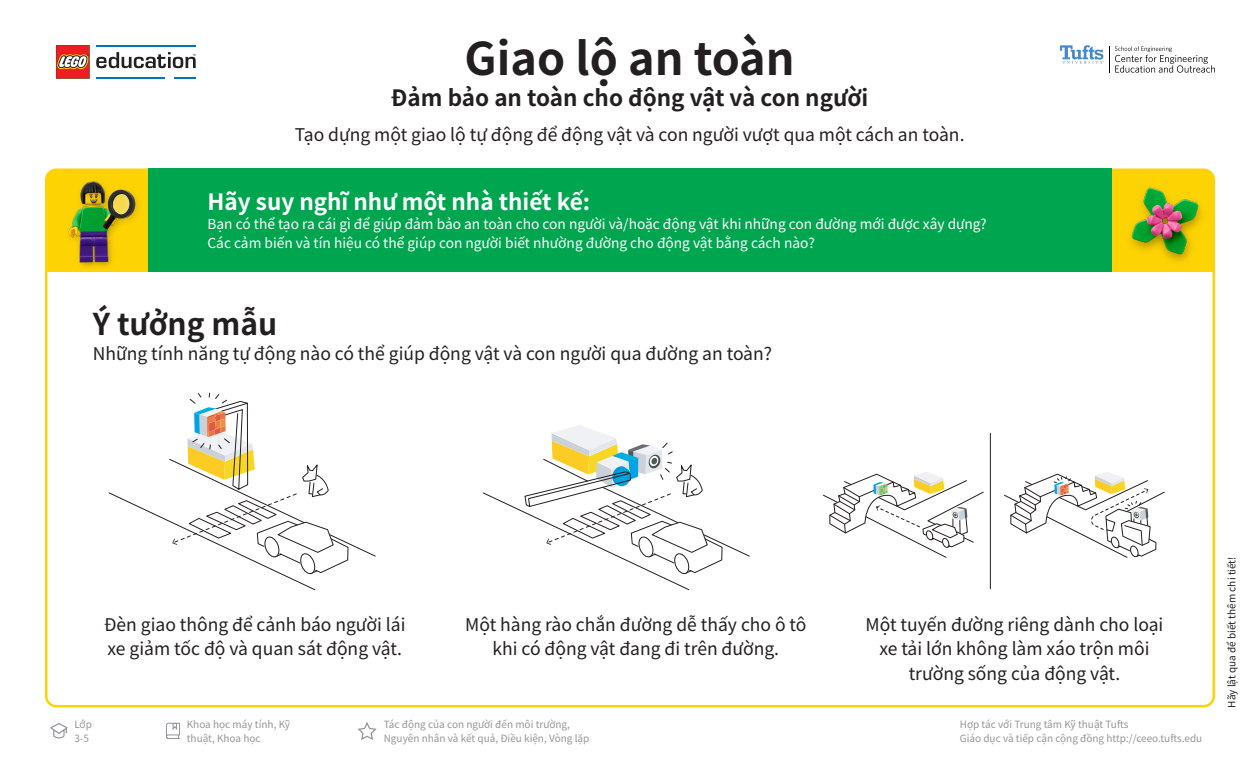
<style>
.page{position:relative;width:1260px;height:765px;background:#fff}
.page>*{position:absolute;margin:0;border:0;box-sizing:border-box;transform-origin:0 0}
.Headline{font:700 45px "Noto Sans CJ Kjp";color:#231f20}
._3_TITLES{font:700 30px "Noto Sans CJ Kjp";color:#231f20}
.Subheader_1{font:700 22.5px "Noto Sans CJ Kjp";color:#231f20}
.Header_1_-_White{font:700 22.5px "Noto Sans CJ Kjp";color:#fff}
.body_black_copy_2{font:17.5px/24.5px "Noto Sans CJ Kjp";color:#231f20;text-align:center}
.Body_1{font:17.5px "Noto Sans CJ Kjp";color:#231f20}
.body_White_copy{font:13.75px "Noto Sans CJ Kjp";color:#fff}
.Body_Copy_2_black_le{font:10px/13.8px "Noto Sans CJ Kjp";color:#939598}
.Body_Cop_2_black_rig{font:10px "Noto Sans CJ Kjp";color:#231f20}
</style>
<div class="page">
<hr style="left:96px;top:45px;width:100px;height:1px;background:#0075bf">
<hr style="left:96px;top:77px;width:69px;height:2px;background:#0075bf">
<hr style="left:174px;top:77px;width:22px;height:2px;background:#0075bf">
<svg style="left:96px;top:52px;width:100px;height:16px"></svg>
<svg style="left:56px;top:45px;width:34px;height:34px"></svg>
<svg style="left:45px;top:168px;width:103px;height:104px"></svg>
<svg style="left:1060px;top:45px;width:43px;height:19px"></svg>
<svg style="left:1109px;top:46px;width:106px;height:27px"></svg>
<svg style="left:50px;top:723px;width:18px;height:15px"></svg>
<svg style="left:166px;top:722px;width:14px;height:17px"></svg>
<svg style="left:358px;top:722px;width:19px;height:18px"></svg>
<img style="left:1112px;top:168px;width:103px;height:104px">
<img style="left:48px;top:172px;width:97px;height:100px">
<div style="left:148px;top:168px;width:964px;height:104px;background:#00a54f"></div>
<hr style="left:990px;top:433px;width:1px;height:156px;background:#231f20">
<svg style="left:823px;top:472px;width:161px;height:86px"></svg>
<svg style="left:1004px;top:472px;width:161px;height:86px"></svg>
<svg style="left:482px;top:425px;width:268px;height:166px"></svg>
<svg style="left:108px;top:392px;width:268px;height:199px"></svg>
<p class="Headline" style="left:465px;top:34px;width:332px">Giao lộ an toàn</p>
<p class="Subheader_1" style="left:391px;top:85px;width:479px">Đảm bảo an toàn cho động vật và con người</p>
<p class="Body_1" style="left:295px;top:124px;width:671px">Tạo dựng một giao lộ tự động để động vật và con người vượt qua một cách an toàn.</p>
<p class="Header_1_-_White" style="left:208px;top:189px;width:384px">Hãy suy nghĩ như một nhà thiết kế:</p>
<p class="body_White_copy" style="left:208px;top:216px;width:781px">Bạn có thể tạo ra cái gì để giúp đảm bảo an toàn cho con người và/hoặc động vật khi những con đường mới được xây dựng?</p>
<p class="body_White_copy" style="left:208px;top:236px;width:609px">Các cảm biến và tín hiệu có thể giúp con người biết nhường đường cho động vật bằng cách nào?</p>
<p class="_3_TITLES" style="left:93px;top:307px;width:186px">Ý tưởng mẫu</p>
<p class="body_black_copy_2" style="left:93px;top:341px;width:681px">Những tính năng tự động nào có thể giúp động vật và con người qua đường an toàn?</p>
<p class="body_black_copy_2" style="left:104px;top:612px;width:303px;text-align:left">Đèn giao thông để cảnh báo người lái xe giảm tốc độ và quan sát động vật.</p>
<p class="body_black_copy_2" style="left:465px;top:612px;width:343px">Một hàng rào chắn đường dễ thấy cho ô tô khi có động vật đang đi trên đường.</p>
<p class="body_black_copy_2" style="left:866px;top:612px;width:299px">Một tuyến đường riêng dành cho loại xe tải lớn không làm xáo trộn môi trường sống của động vật.</p>
<p class="Body_Copy_2_black_le" style="left:74px;top:718px;width:19px">Lớp</p>
<p class="Body_Copy_2_black_le" style="left:74px;top:731px;width:16px">3-5</p>
<p class="Body_Copy_2_black_le" style="left:187px;top:718px;width:105px">Khoa học máy tính, Kỹ thuật, Khoa học</p>
<p class="Body_Copy_2_black_le" style="left:384px;top:718px;width:188px">Tác động của con người đến môi trường,</p>
<p class="Body_Copy_2_black_le" style="left:384px;top:731px;width:207px">Nguyên nhân và kết quả, Điều kiện, Vòng lặp</p>
<p class="Body_Copy_2_black_le" style="left:960px;top:718px;width:170px">Hợp tác với Trung tâm Kỹ thuật Tufts</p>
<p class="Body_Copy_2_black_le" style="left:960px;top:731px;width:244px">Giáo dục và tiếp cận cộng đồng http://ceeo.tufts.edu</p>
<p class="Body_Cop_2_black_rig" style="left:1226px;top:708px;width:153px;rotate:-90deg">Hãy lật qua để biết thêm chi tiết!</p>
</div>
